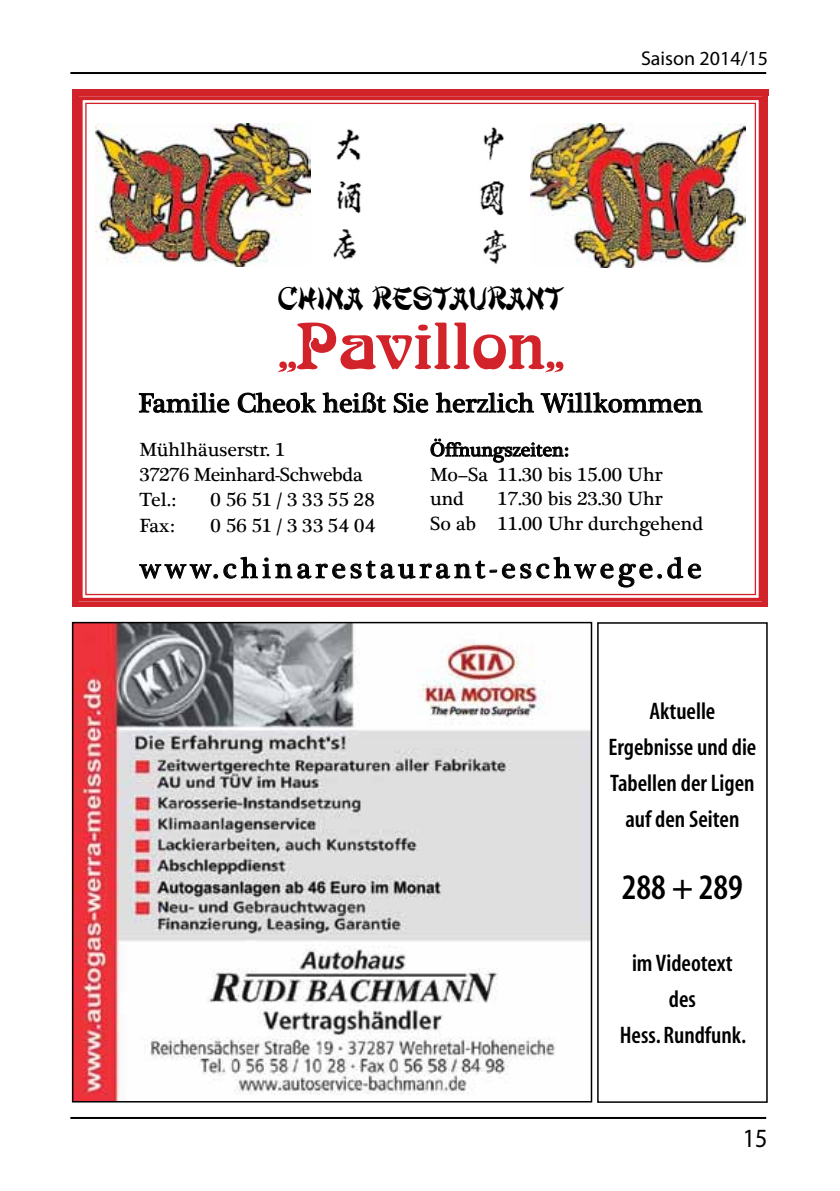
<style>
.page{position:relative;width:840px;height:1191px;background:#fff}
.page>*{position:absolute;margin:0;border:0;box-sizing:border-box;transform-origin:0 0}
.t1{font:64.6px "Arabia Plain";color:#d2232a}
.t2{font:600 condensed 36px "Myriad";color:#000}
.t3{font:35.2px "Mandarin D";color:#000}
.t4{font:29.4px "Plantagenet Cherokee";letter-spacing:.14em;color:#000}
.t5{font:27.4px "Plantagenet Cherokee";color:#000}
.t6{font:26.4px "Myriad Pro";color:#000;scale:.91 1}
.t7{font:600 condensed 24px/36px "Myriad";color:#000;text-align:center}
.t8{font:20px "Myriad Pro";color:#000}
.t9{font:19.6px/24.4px "Plantagenet Cherokee";color:#000}
.t10{font:19.6px/25.2px "Plantagenet Cherokee";letter-spacing:-.02em;color:#000}
</style>
<div class="page">
<svg style="left:79px;top:96px;width:683px;height:505px"></svg>
<div style="left:73px;top:90px;width:6px;height:516px;background:#d2232a"></div>
<div style="left:762px;top:90px;width:5px;height:516px;background:#d2232a"></div>
<div style="left:73px;top:90px;width:694px;height:6px;background:#d2232a"></div>
<div style="left:73px;top:601px;width:694px;height:5px;background:#d2232a"></div>
<img style="left:75px;top:625px;width:514px;height:474px">
<div style="left:72px;top:622px;width:520px;height:480px;border:2px solid #000"></div>
<div style="left:596px;top:622px;width:171px;height:480px;border:2px solid #000"></div>
<hr style="left:70px;top:72px;width:695px;height:2px;background:#000">
<hr style="left:70px;top:1117px;width:695px;height:2px;background:#000">
<p class="t8" style="left:640px;top:46px;width:128px">Saison 2014/15</p>
<h3 class="t3" style="left:277px;top:278px;width:287px">CHINA RESTAURANT</h3>
<h1 class="t1" style="left:278px;top:310px;width:287px">„Pavillon„</h1>
<h3 class="t5" style="left:138px;top:386px;width:565px">Familie Cheok heißt Sie herzlich Willkommen</h3>
<p class="t10" style="left:139px;top:438px;width:225px">Mühlhäuserstr. 1<br>37276 Meinhard-Schwebda<br>Tel.:</p>
<p class="t9" style="left:430px;top:438px;width:234px">Öffnungszeiten:<br>Mo–Sa 11.30 bis 15.00 Uhr und</p>
<p class="t9" style="left:430px;top:486px;width:274px;line-height:25.2px;text-indent:67px">17.30 bis 23.30 Uhr<br>So ab 11.00 Uhr durchgehend</p>
<h3 class="t4" style="left:139px;top:550px;width:563px">www.chinarestaurant-eschwege.de</h3>
<p class="t9" style="left:210px;top:488px;width:165px">0 56 51 / 3 33 55 28</p>
<p class="t9" style="left:139px;top:514px;width:36px">Fax:</p>
<p class="t9" style="left:210px;top:514px;width:166px">0 56 51 / 3 33 54 04</p>
<p class="t7" style="left:608px;top:693px;width:149px">Aktuelle<br>Ergebnisse und die<br>Tabellen der Ligen auf den Seiten</p>
<h2 class="t2" style="left:621px;top:868px;width:122px">288 + 289</h2>
<p class="t7" style="left:619px;top:945px;width:128px">im Videotext des<br>Hess. Rundfunk.</p>
<h3 class="t6" style="left:742px;top:1121px;width:29px">15</h3>
</div>
